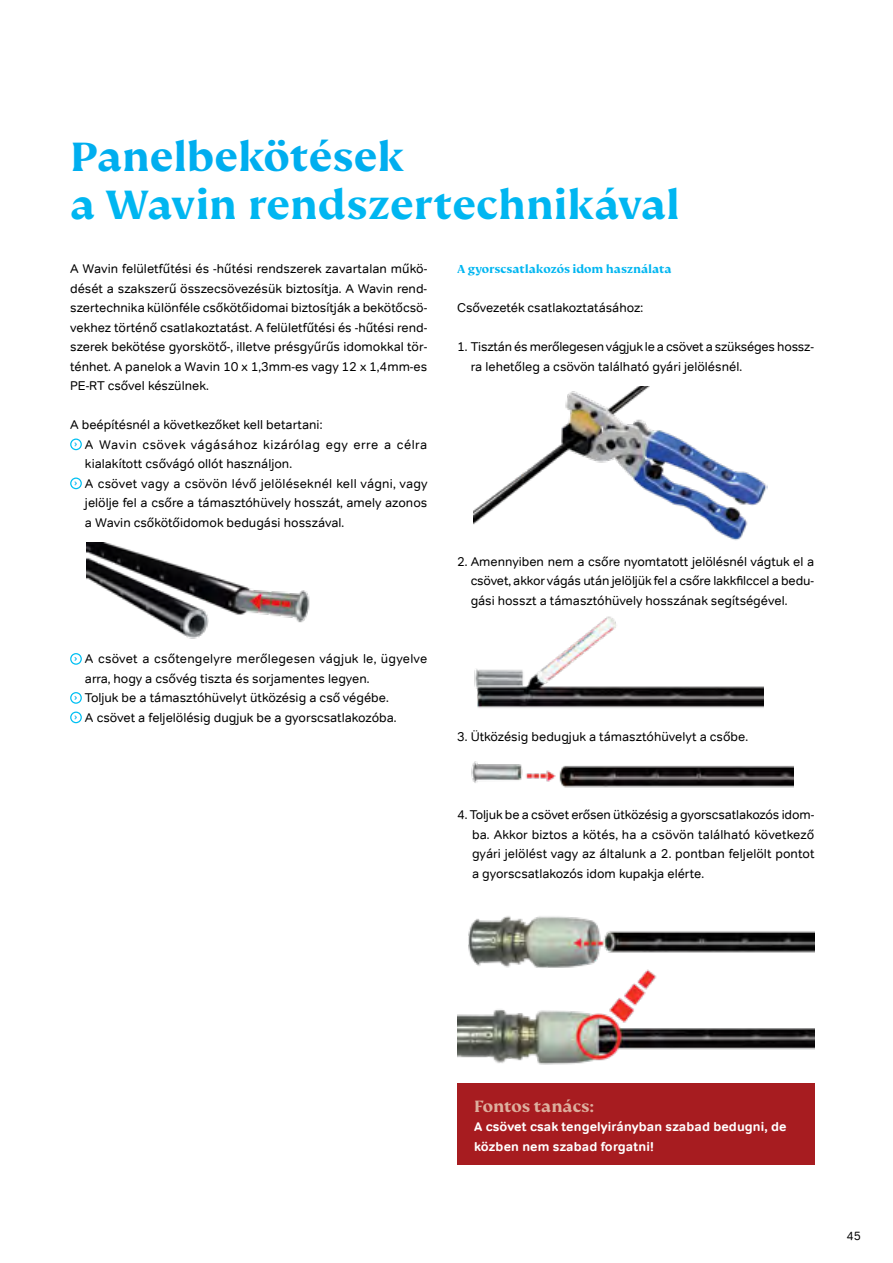
<style>
.page{position:relative;width:893px;height:1263px;background:#fff}
.page>*{position:absolute;margin:0;border:0;box-sizing:border-box;transform-origin:0 0}
.t1{font:700 45px "FS Kim";color:#00b6f1}
.t2{font:700 45px "FS Kim";color:#00aeef}
.t3{font:700 18px "FS Kim";color:#ddaf9e}
.t4{font:12.75px/19.5px "Tondo Trial";color:#000}
.t5{font:700 12.75px/19.5px "Tondo Trial";letter-spacing:.01em;color:#fff}
.t6{font:700 12.75px "FS Kim";color:#00b6f1}
.t7{font:12px "Tondo Trial";color:#000}
</style>
<div class="page">
<img style="left:86px;top:543px;width:224px;height:96px">
<img style="left:473px;top:387px;width:294px;height:154px">
<img style="left:474px;top:616px;width:290px;height:92px">
<img style="left:471px;top:761px;width:322px;height:27px">
<img style="left:468px;top:916px;width:346px;height:48px">
<img style="left:457px;top:964px;width:357px;height:101px">
<div style="left:70px;top:438px;width:12px;height:12px;border:1px solid #00c0f3;border-radius:50%"></div>
<svg style="left:73px;top:442px;width:4px;height:6px"></svg>
<div style="left:70px;top:477px;width:12px;height:12px;border:1px solid #00c0f3;border-radius:50%"></div>
<svg style="left:73px;top:481px;width:4px;height:6px"></svg>
<div style="left:70px;top:653px;width:12px;height:12px;border:1px solid #00c0f3;border-radius:50%"></div>
<div style="left:70px;top:692px;width:12px;height:12px;border:1px solid #00c0f3;border-radius:50%"></div>
<div style="left:70px;top:711px;width:12px;height:12px;border:1px solid #00c0f3;border-radius:50%"></div>
<svg style="left:73px;top:715px;width:4px;height:6px"></svg>
<div style="left:457px;top:1083px;width:357px;height:82px;background:#a71c20"></div>
<h1 class="t2" style="left:70px;top:132px;width:336px">Panelbekötések</h1>
<h1 class="t1" style="left:70px;top:180px;width:611px">a Wavin rendszertechnikával</h1>
<p class="t4" style="left:70px;top:259px;width:359px">A Wavin felületfűtési és -hűtési rendszerek zavartalan műkö-- dését a szakszerű összecsövezésük biztosítja. A Wavin rend&shy;szertechnika különféle csőkötőidomai biztosítják a bekötőcsö&shy;vekhez történő csatlakoztatást. A felületfűtési és -hűtési rend&shy;szerek bekötése gyorskötő-, illetve présgyűrűs idomokkal tör&shy;ténhet. A panelok a Wavin 10 x 1,3mm-es vagy 12 x 1,4mm-es PE-RT csővel készülnek.</p>
<p class="t4" style="left:85px;top:415px;width:344px;text-indent:-15px">A beépítésnél a következőket kell betartani:<br>A Wavin csövek vágásához kizárólag egy erre a célra kialakított csővágó ollót használjon.<br>A csövet vagy a csövön lévő jelöléseknél kell vágni, vagy jelölje fel a csőre a támasztóhüvely hosszát, amely azonos a Wavin csőkötőidomok bedugási hosszával.</p>
<p class="t4" style="left:85px;top:649px;width:344px">A csövet a csőtengelyre merőlegesen vágjuk le, ügyelve arra, hogy a csővég tiszta és sorjamentes legyen.<br>Toljuk be a támasztóhüvelyt ütközésig a cső végébe.<br>A csövet a feljelölésig dugjuk be a gyorscsatlakozóba.</p>
<p class="t6" style="left:457px;top:262px;width:216px">A gyorscsatlakozós idom használata</p>
<p class="t4" style="left:457px;top:298px;width:188px">Csővezeték csatlakoztatásához:</p>
<p class="t4" style="left:471px;top:337px;width:344px;text-indent:-14px">1. Tisztán és merőlegesen vágjuk le a csövet a szükséges hossz&shy;ra lehetőleg a csövön található gyári jelölésnél.</p>
<p class="t4" style="left:471px;top:551px;width:345px;text-align:justify;text-indent:-14px">2. Amennyiben nem a csőre nyomtatott jelölésnél vágtuk el a csövet, akkor vágás után jelöljük fel a csőre lakkfilccel a bedu&shy;gási hosszt a támasztóhüvely hosszának segítségével.</p>
<p class="t4" style="left:457px;top:727px;width:292px">3. Ütközésig bedugjuk a támasztóhüvelyt a csőbe.</p>
<p class="t4" style="left:472px;top:805px;width:344px;text-align:justify;text-indent:-15px">4. Toljuk be a csövet erősen ütközésig a gyorscsatlakozós idom&shy;ba. Akkor biztos a kötés, ha a csövön található következő gyári jelölést vagy az általunk a 2. pontban feljelölt pontot a gyorscsatlakozós idom kupakja elérte.</p>
<h2 class="t3" style="left:474px;top:1096px;width:121px">Fontos tanács:</h2>
<p class="t5" style="left:474px;top:1117px;width:314px">A csövet csak tengelyirányban szabad bedugni, de közben nem szabad forgatni!</p>
<p class="t7" style="left:846px;top:1228px;width:16px">45</p>
</div>
